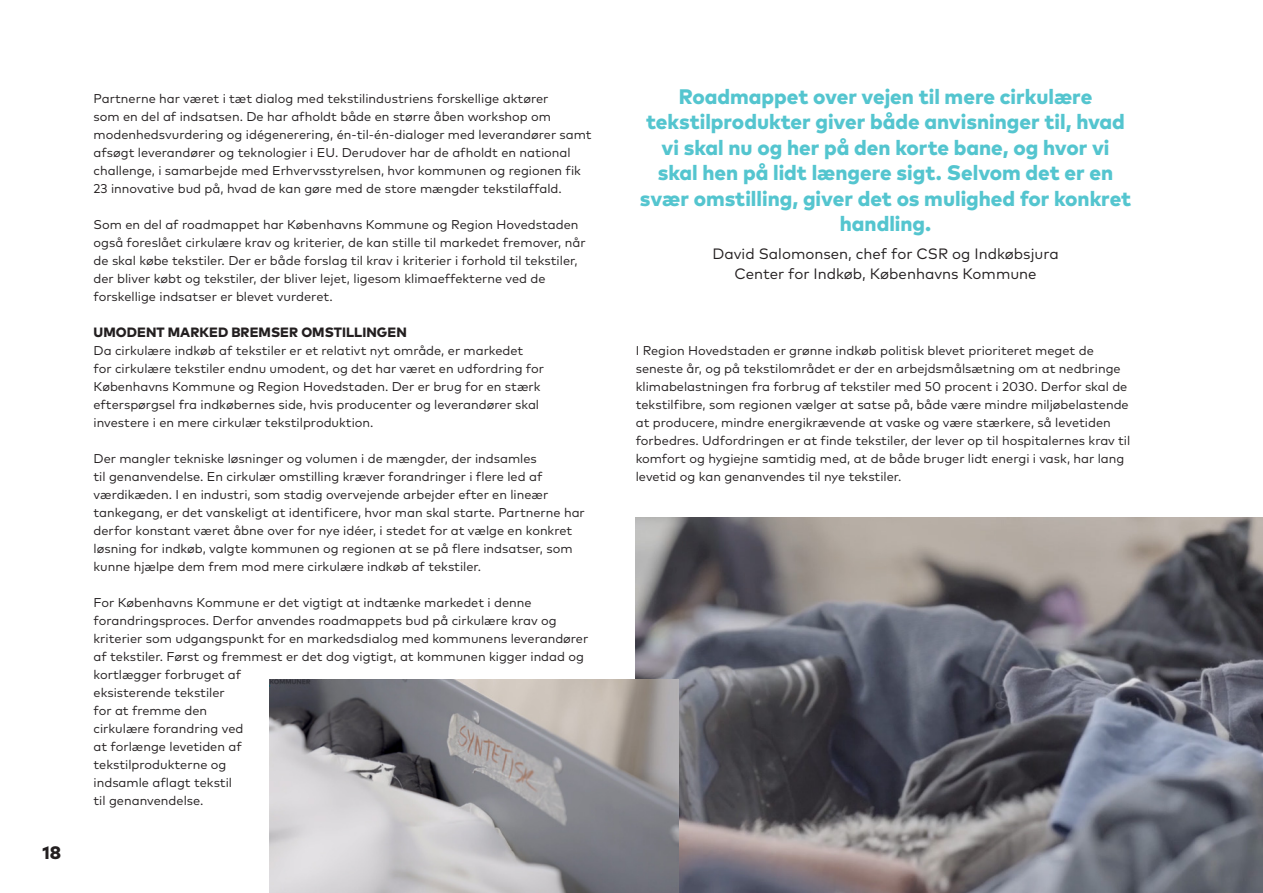
<style>
.page{position:relative;width:1263px;height:893px;background:#fff}
.page>*{position:absolute;margin:0;border:0;box-sizing:border-box;transform-origin:0 0}
.Citat_grøn{font:800 21px/25.5px "Mark Pro";color:#54c5cf;text-align:center}
.t1{font:800 18px "Mark Pro";color:#231f20}
.Citat_afsender{font:15px/19.5px "Mark Pro";color:#231f20;text-align:center}
.mellem{font:800 13.5px "Mark Pro";letter-spacing:.005em;color:#231f20}
.Brød{font:12.75px/18px "Mark Pro";color:#231f20}
</style>
<div class="page">
<img style="left:636px;top:517px;width:627px;height:376px">
<img style="left:270px;top:679px;width:408px;height:214px">
<h2 class="t1" style="left:43px;top:839px;width:20px">18</h2>
<p class="Brød" style="left:94px;top:89px;width:500px">Partnerne har været i tæt dialog med tekstilindustriens forskellige aktører<br>som en del af indsatsen. De har afholdt både en større åben workshop om modenhedsvurdering og idégenerering, én-til-én-dialoger med leverandører samt afsøgt leverandører og teknologier i EU. Derudover har de afholdt en national challenge, i samarbejde med Erhvervsstyrelsen, hvor kommunen og regionen fik 23 innovative bud på, hvad de kan gøre med de store mængder tekstilaffald.</p>
<p class="Brød" style="left:94px;top:215px;width:494px">Som en del af roadmappet har Københavns Kommune og Region Hovedstaden også foreslået cirkulære krav og kriterier, de kan stille til markedet fremover, når de skal købe tekstiler. Der er både forslag til krav i kriterier i forhold til tekstiler, der bliver købt og tekstiler, der bliver lejet, ligesom klimaeffekterne ved de forskellige indsatser er blevet vurderet.</p>
<p class="mellem" style="left:94px;top:322px;width:315px">UMODENT MARKED BREMSER OMSTILLINGEN</p>
<p class="Brød" style="left:94px;top:341px;width:452px">Da cirkulære indkøb af tekstiler er et relativt nyt område, er markedet for cirkulære tekstiler endnu umodent, og det har været en udfordring for Københavns Kommune og Region Hovedstaden. Der er brug for en stærk efterspørgsel fra indkøbernes side, hvis producenter og leverandører skal investere i en mere cirkulær tekstilproduktion.</p>
<p class="Brød" style="left:94px;top:449px;width:493px">Der mangler tekniske løsninger og volumen i de mængder, der indsamles<br>til genanvendelse. En cirkulær omstilling kræver forandringer i flere led af værdikæden. I en industri, som stadig overvejende arbejder efter en lineær tankegang, er det vanskeligt at identificere, hvor man skal starte. Partnerne har derfor konstant været åbne over for nye idéer, i stedet for at vælge en konkret løsning for indkøb, valgte kommunen og regionen at se på flere indsatser, som kunne hjælpe dem frem mod mere cirkulære indkøb af tekstiler.</p>
<p class="Brød" style="left:94px;top:593px;width:496px">For Københavns Kommune er det vigtigt at indtænke markedet i denne forandringsproces. Derfor anvendes roadmappets bud på cirkulære krav og kriterier som udgangspunkt for en markedsdialog med kommunens leverandører af tekstiler. Først og fremmest er det dog vigtigt, at kommunen kigger indad og kortlægger forbruget af<br>eksisterende tekstiler<br>for at fremme den<br>cirkulære forandring ved<br>at forlænge levetiden af<br>tekstilprodukterne og<br>indsamle aflagt tekstil<br>til genanvendelse.</p>
<p class="Citat_grøn" style="left:640px;top:82px;width:493px">Roadmappet over vejen til mere cirkulære tekstilprodukter giver både anvisninger til, hvad vi skal nu og her på den korte bane, og hvor vi skal hen på lidt længere sigt. Selvom det er en svær omstilling, giver det os mulighed for konkret handling.</p>
<p class="Citat_afsender" style="left:712px;top:243px;width:348px">David Salomonsen, chef for CSR og Indkøbsjura<br>Center for Indkøb, Københavns Kommune</p>
<p class="Brød" style="left:636px;top:341px;width:496px">I Region Hovedstaden er grønne indkøb politisk blevet prioriteret meget de seneste år, og på tekstilområdet er der en arbejdsmålsætning om at nedbringe klimabelastningen fra forbrug af tekstiler med 50 procent i 2030. Derfor skal de tekstilfibre, som regionen vælger at satse på, både være mindre miljøbelastende at producere, mindre energikrævende at vaske og være stærkere, så levetiden forbedres. Udfordringen er at finde tekstiler, der lever op til hospitalernes krav til komfort og hygiejne samtidig med, at de både bruger lidt energi i vask, har lang levetid og kan genanvendes til nye tekstiler.</p>
</div>
